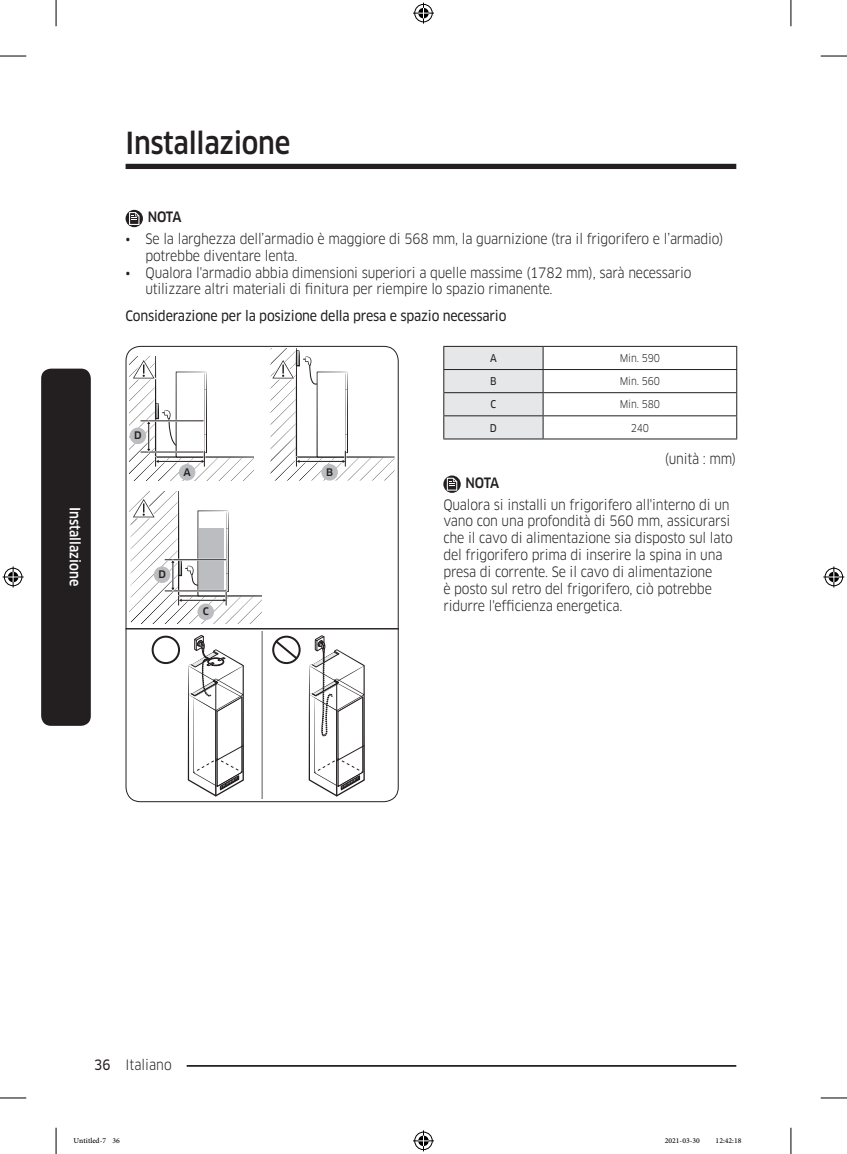
<style>
.page{position:relative;width:847px;height:1154px;background:#fff}
.page>*{position:absolute;margin:0;border:0;box-sizing:border-box;transform-origin:0 0}
.t1{font:500 29.75px "Samsung Clan Pro";letter-spacing:-.01em;color:#231f20;scale:.9 1}
.P_Right{font:14px/16.8px "Samsung Clan Pro";letter-spacing:-.015em;color:#231f20;scale:.9 1}
.t2{font:14px "Samsung Clan Pro News";letter-spacing:-.015em;color:#231f20;scale:.9 1}
.Sidebar{font:500 14px "Samsung Clan Pro";color:#fff;scale:.9 1}
.DL_DT_Icon{font:500 14px "Samsung Clan Pro";letter-spacing:-.035em;color:#231f20;scale:.9 1}
.t3{font:10.5px "Adobe Arabic";color:#000}
.P_Small__Center{font:10.5px "Samsung Clan Pro";letter-spacing:-.015em;color:#231f20;scale:.9 1}
.P_Small__Center-2{font:10.5px "Samsung Clan Pro News";color:#231f20;scale:.9 1}
.image{font:500 10.15px "Samsung Clan Pro";color:#231f20}
.s1{font-family:"Samsung Clan Pro News"}
</style>
<div class="page">
<div style="left:125px;top:164px;width:611px;height:5px;background:#231f20"></div>
<hr style="left:125px;top:1065px;width:611px;height:2px;background:#231f20">
<div style="left:111px;top:1055px;width:75px;height:17px;background:#fff"></div>
<div style="left:41px;top:369px;width:50px;height:357px;background:#231f20;border-radius:10px"></div>
<svg style="left:125px;top:210px;width:18px;height:17px"></svg>
<svg style="left:129px;top:212px;width:10px;height:13px"></svg>
<svg style="left:270px;top:348px;width:124px;height:132px"></svg>
<div style="left:321px;top:464px;width:17px;height:16px;background:#bcbdc0;border-radius:50%"></div>
<svg style="left:130px;top:357px;width:123px;height:123px"></svg>
<div style="left:130px;top:427px;width:16px;height:17px;background:#bcbdc0;border-radius:50%"></div>
<svg style="left:130px;top:492px;width:131px;height:131px"></svg>
<div style="left:154px;top:566px;width:16px;height:17px;background:#bcbdc0;border-radius:50%"></div>
<div style="left:197px;top:603px;width:17px;height:17px;background:#bcbdc0;border-radius:50%"></div>
<div style="left:150px;top:635px;width:31px;height:30px;border:4px solid #fff;border-radius:50%"></div>
<div style="left:151px;top:636px;width:29px;height:28px;border:2px solid #231f20;border-radius:50%"></div>
<svg style="left:272px;top:635px;width:29px;height:30px"></svg>
<hr style="left:262px;top:632px;width:1px;height:166px;background:#57585a">
<svg style="left:308px;top:635px;width:57px;height:161px"></svg>
<svg style="left:188px;top:635px;width:56px;height:161px"></svg>
<hr style="left:125px;top:628px;width:273px;height:1px;background:#231f20">
<div style="left:125px;top:346px;width:273px;height:456px;border:1px solid #231f20;border-radius:14px"></div>
<hr style="left:543px;top:346px;width:193px;height:1px;background:#231f20">
<hr style="left:543px;top:369px;width:193px;height:1px;background:#231f20">
<hr style="left:543px;top:392px;width:193px;height:1px;background:#231f20">
<hr style="left:543px;top:415px;width:193px;height:1px;background:#231f20">
<svg style="left:443px;top:346px;width:100px;height:92px;background:#dbdbdd"></svg>
<svg style="left:736px;top:347px;width:1px;height:91px"></svg>
<hr style="left:443px;top:438px;width:100px;height:1px;background:#231f20">
<hr style="left:543px;top:438px;width:193px;height:1px;background:#231f20">
<svg style="left:443px;top:475px;width:17px;height:18px"></svg>
<svg style="left:446px;top:478px;width:11px;height:13px"></svg>
<svg style="left:0;top:56px;width:26px;height:1px"></svg>
<svg style="left:820px;top:56px;width:26px;height:1px"></svg>
<svg style="left:0;top:1097px;width:26px;height:1px"></svg>
<svg style="left:820px;top:1097px;width:26px;height:1px"></svg>
<svg style="left:56px;top:0;width:1px;height:26px"></svg>
<svg style="left:56px;top:1128px;width:1px;height:26px"></svg>
<svg style="left:790px;top:0;width:1px;height:26px"></svg>
<svg style="left:790px;top:1128px;width:1px;height:26px"></svg>
<svg style="left:413px;top:3px;width:21px;height:21px"></svg>
<svg style="left:413px;top:1130px;width:21px;height:21px"></svg>
<svg style="left:3px;top:566px;width:21px;height:21px"></svg>
<svg style="left:823px;top:566px;width:21px;height:21px"></svg>
<h1 class="t1" style="left:125px;top:125px;width:184px">Installazione</h1>
<p class="DL_DT_Icon" style="left:148px;top:209px;width:39px">NOTA</p>
<p class="P_Right" style="left:145px;top:230px;width:643px;text-indent:-20px">• Se la larghezza dell’armadio è maggiore di 568 mm, la guarnizione (tra il frigorifero e l’armadio) potrebbe diventare lenta.</p>
<p class="P_Right" style="left:145px;top:264px;width:608px;text-indent:-20px">• Qualora l'armadio abbia dimensioni superiori a quelle massime (1782 mm), sarà necessario utilizzare altri materiali di finitura per riempire lo spazio rimanente.</p>
<h4 class="t2" style="left:125px;top:308px;width:424px">Considerazione per la posizione della presa e spazio necessario</h4>
<p class="Sidebar" style="left:83px;top:507px;width:89px;rotate:90deg">Installazione</p>
<p class="image" style="left:134px;top:429px;width:9px">D</p>
<p class="image" style="left:183px;top:466px;width:9px">A</p>
<p class="image" style="left:326px;top:466px;width:9px">B</p>
<p class="image" style="left:158px;top:568px;width:9px">D</p>
<p class="image" style="left:202px;top:605px;width:8px">C</p>
<p class="P_Small__Center-2" style="left:490px;top:352px;width:9px">A</p>
<p class="P_Small__Center" style="left:619px;top:352px;width:46px">Min. 590</p>
<p class="P_Small__Center-2" style="left:490px;top:375px;width:9px">B</p>
<p class="P_Small__Center" style="left:619px;top:375px;width:46px">Min. 560</p>
<p class="P_Small__Center-2" style="left:490px;top:398px;width:8px">C</p>
<p class="P_Small__Center" style="left:619px;top:398px;width:46px">Min. 580</p>
<p class="P_Small__Center-2" style="left:490px;top:421px;width:9px">D</p>
<p class="P_Small__Center" style="left:630px;top:421px;width:22px">240</p>
<p class="P_Right" style="left:664px;top:450px;width:81px">(unità : mm)</p>
<p class="DL_DT_Icon" style="left:465px;top:474px;width:39px">NOTA</p>
<p class="P_Right" style="left:443px;top:496px;width:323px">Qualora si installi un frigorifero all'interno di un vano con una profondità di 560 mm, assicurarsi che il cavo di alimentazione sia disposto sul lato del frigorifero prima di inserire la spina in una presa di corrente. Se il cavo di alimentazione<br>è posto sul retro del frigorifero, ciò potrebbe ridurre l'efficienza energetica.</p>
<p class="P_Right" style="left:94px;top:1056px;width:87px"><span class="s1">36</span> Italiano</p>
<p class="t3" style="left:74px;top:1133px;width:48px">Untitled-7 36</p>
<p class="t3" style="left:664px;top:1133px;width:37px">2021-03-30</p>
<p class="t3" style="left:715px;top:1133px;width:27px">12:42:18</p>
</div>
